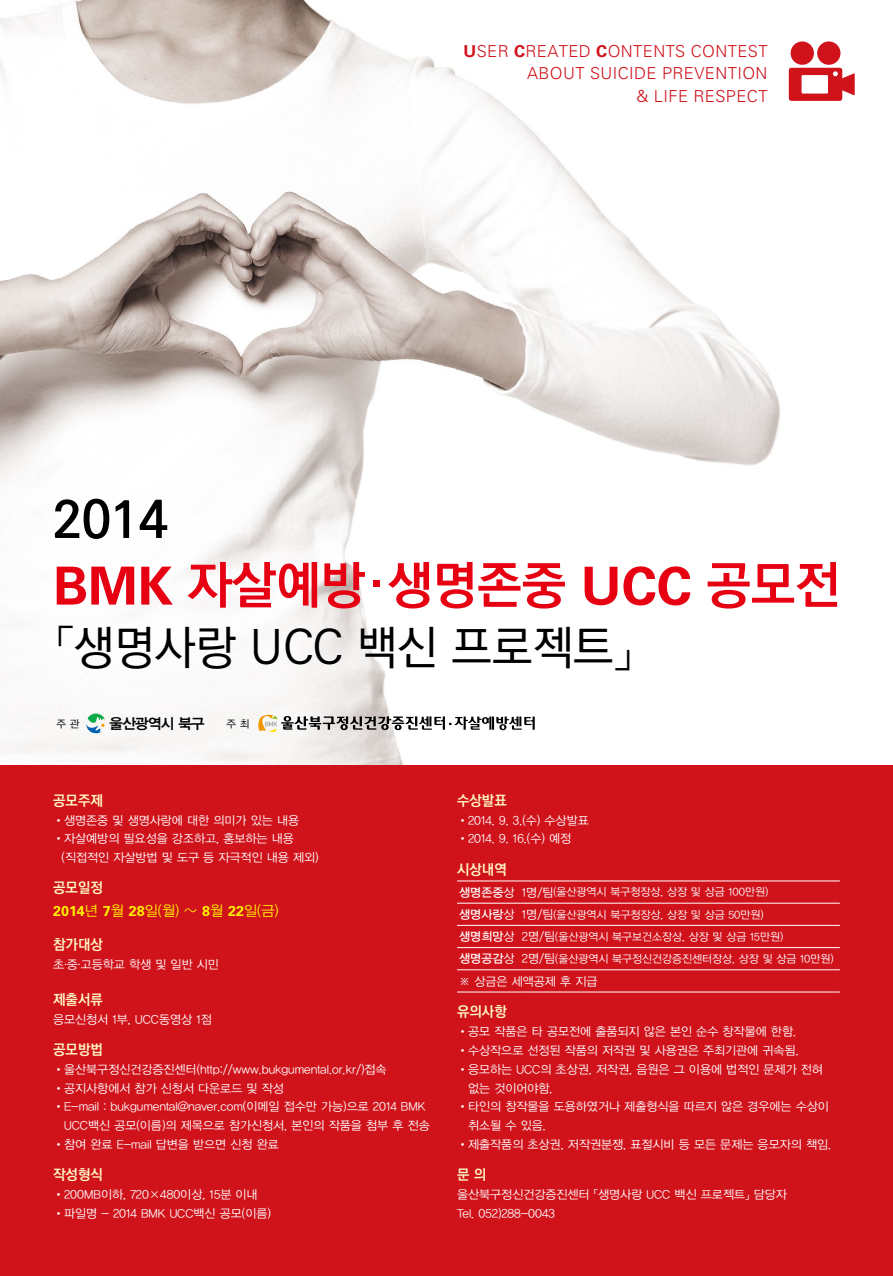
<style>
.page{position:relative;width:893px;height:1276px;background:#fff}
.page>*{position:absolute;margin:0;border:0;box-sizing:border-box;transform-origin:0 0}
.t1{font:51px/64.5px "Ko Pub Dotum PB";color:#e60012}
.t2{font:46.5px "Ko Pub Dotum PM";color:#000}
.t3{font:300 16.5px/22.5px "Univers";letter-spacing:.025em;color:#d0121b;text-align:right}
.t4{font:14.62px "YDVYGO14";letter-spacing:-.04em;color:#000}
.t5{font:14.25px "Ko Pub Dotum PB";color:#fff7c5}
.t6{font:14.25px "YDVYGO12";color:#fff100}
.t7{font:12px/18.8px "YDVYGO12";color:#fff}
.t8{font:10.88px/22.2px "YDVYGO12";color:#fff}
.t9{font:10.5px "YDVYGO12";color:#000}
.s1{font-weight:700}
.s2{color:#000}
.s3{font-family:"Univers";font-weight:700;font-size:52.5px}
.s4{font-family:"Univers";font-weight:700}
.s5{font-family:"YDVYGO13";font-size:12px}
.s6{font-size:12px}
</style>
<div class="page">
<img style="left:0;top:0;width:841px;height:765px">
<div style="left:0;top:765px;width:893px;height:511px;background:#d0121b"></div>
<div style="left:791px;top:41px;width:23px;height:24px;background:#d0121b;border-radius:50%"></div>
<div style="left:817px;top:41px;width:23px;height:24px;background:#d0121b;border-radius:50%"></div>
<svg style="left:789px;top:68px;width:66px;height:33px"></svg>
<hr style="left:457px;top:881px;width:64px;height:1px;background:#fff">
<hr style="left:521px;top:881px;width:319px;height:1px;background:#fff">
<hr style="left:457px;top:903px;width:64px;height:1px;background:#fff">
<hr style="left:521px;top:903px;width:319px;height:1px;background:#fff">
<hr style="left:457px;top:925px;width:64px;height:1px;background:#fff">
<hr style="left:521px;top:925px;width:319px;height:1px;background:#fff">
<hr style="left:457px;top:947px;width:64px;height:1px;background:#fff">
<hr style="left:521px;top:947px;width:319px;height:1px;background:#fff">
<hr style="left:457px;top:969px;width:64px;height:1px;background:#fff">
<hr style="left:521px;top:969px;width:319px;height:1px;background:#fff">
<hr style="left:457px;top:992px;width:64px;height:1px;background:#fff">
<hr style="left:521px;top:992px;width:319px;height:1px;background:#fff">
<svg style="left:86px;top:713px;width:19px;height:22px"></svg>
<svg style="left:257px;top:714px;width:278px;height:18px"></svg>
<h3 class="t3" style="left:463px;top:40px;width:306px"><span class="s1">U</span>SER <span class="s1">C</span>REATED <span class="s1">C</span>ONTENTS CONTEST<br>ABOUT SUICIDE PREVENTION<br>&amp; LIFE RESPECT</h3>
<h1 class="t1" style="left:53px;top:490px;width:788px"><span class="s2">2014<br></span><span class="s3">BMK</span> 자살예방·생명존중 <span class="s3">UCC</span> 공모전</h1>
<h2 class="t2" style="left:53px;top:625px;width:583px">「생명사랑 UCC 백신 프로젝트」</h2>
<p class="t9" style="left:56px;top:717px;width:24px">주 관</p>
<p class="t4" style="left:109px;top:715px;width:97px">울산광역시 북구</p>
<p class="t9" style="left:226px;top:717px;width:24px">주 최</p>
<p class="t5" style="left:53px;top:793px;width:51px">공모주제</p>
<p class="t7" style="left:53px;top:811px;width:248px">•생명존중 및 생명사랑에 대한 의미가 있는 내용</p>
<p class="t7" style="left:62px;top:829px;width:259px;text-indent:-8px">•자살예방의 필요성을 강조하고, 홍보하는 내용 (직접적인 자살방법 및 도구 등 자극적인 내용 제외)</p>
<p class="t5" style="left:53px;top:881px;width:51px">공모일정</p>
<p class="t6" style="left:53px;top:903px;width:227px"><span class="s4">2014</span>년 <span class="s4">7</span>월 <span class="s4">28</span>일(월) ~ <span class="s4">8</span>월 <span class="s4">22</span>일(금)</p>
<p class="t5" style="left:53px;top:937px;width:51px">참가대상</p>
<p class="t7" style="left:53px;top:955px;width:167px">초·중·고등학교 학생 및 일반 시민</p>
<p class="t5" style="left:53px;top:992px;width:51px">제출서류</p>
<p class="t7" style="left:53px;top:1009px;width:160px">응모신청서 1부, UCC동영상 1점</p>
<p class="t5" style="left:53px;top:1042px;width:51px">공모방법</p>
<p class="t7" style="left:53px;top:1060px;width:335px">•울산북구정신건강증진센터(http://www.bukgumental.or.kr/)접속</p>
<p class="t7" style="left:53px;top:1078px;width:232px">•공지사항에서 참가 신청서 다운로드 및 작성</p>
<p class="t7" style="left:64px;top:1097px;width:367px;text-indent:-11px">•E-mail : bukgumental@naver.com(이메일 접수만 가능)으로 2014 BMK<br>UCC백신 공모(이름)의 제목으로 참가신청서, 본인의 작품을 첨부 후 전송</p>
<p class="t7" style="left:53px;top:1135px;width:227px">•참여 완료 E-mail 답변을 받으면 신청 완료</p>
<p class="t5" style="left:53px;top:1167px;width:51px">작성형식</p>
<p class="t7" style="left:53px;top:1185px;width:206px">•200MB이하, 720×480이상, 15분 이내</p>
<p class="t7" style="left:53px;top:1204px;width:219px">•파일명 - 2014 BMK UCC백신 공모(이름)</p>
<p class="t5" style="left:457px;top:793px;width:51px">수상발표</p>
<p class="t7" style="left:457px;top:811px;width:133px">•2014. 9. 3.(수) 수상발표</p>
<p class="t7" style="left:457px;top:829px;width:116px">•2014. 9. 16.(수) 예정</p>
<p class="t5" style="left:457px;top:862px;width:51px">시상내역</p>
<p class="t8" style="left:459px;top:881px;width:376px"><span class="s5">생명존중</span><span class="s6">상 1명/팀</span>(울산광역시 북구청장상, 상장 및 상금 100만원)<br><span class="s5">생명사랑</span><span class="s6">상 1명/팀</span>(울산광역시 북구청장상, 상장 및 상금 50만원)<br><span class="s5">생명희망</span><span class="s6">상 2명/팀</span>(울산광역시 북구보건소장상, 상장 및 상금 15만원) <span class="s5">생명공감</span><span class="s6">상 2명/팀</span>(울산광역시 북구정신건강증진센터장상, 상장 및 상금 10만원)</p>
<p class="t7" style="left:459px;top:971px;width:140px">※ 상금은 세액공제 후 지급</p>
<p class="t5" style="left:457px;top:1004px;width:51px">유의사항</p>
<p class="t7" style="left:457px;top:1022px;width:340px">•공모 작품은 타 공모전에 출품되지 않은 본인 순수 창작물에 한함.</p>
<p class="t7" style="left:457px;top:1041px;width:343px">•수상작으로 선정된 작품의 저작권 및 사용권은 주최기관에 귀속됨.</p>
<p class="t7" style="left:468px;top:1060px;width:356px;text-indent:-11px">•응모하는 UCC의 초상권, 저작권, 음원은 그 이용에 법적인 문제가 전혀 없는 것이어야함.</p>
<p class="t7" style="left:468px;top:1097px;width:362px;text-indent:-11px">•타인의 창작물을 도용하였거나 제출형식을 따르지 않은 경우에는 수상이 취소될 수 있음.</p>
<p class="t7" style="left:457px;top:1135px;width:375px">•제출작품의 초상권, 저작권분쟁, 표절시비 등 모든 문제는 응모자의 책임.</p>
<p class="t5" style="left:457px;top:1167px;width:30px">문 의</p>
<p class="t7" style="left:457px;top:1185px;width:331px">울산북구정신건강증진센터 「생명사랑 UCC 백신 프로젝트」 담당자<br>Tel. 052)288-0043</p>
</div>
